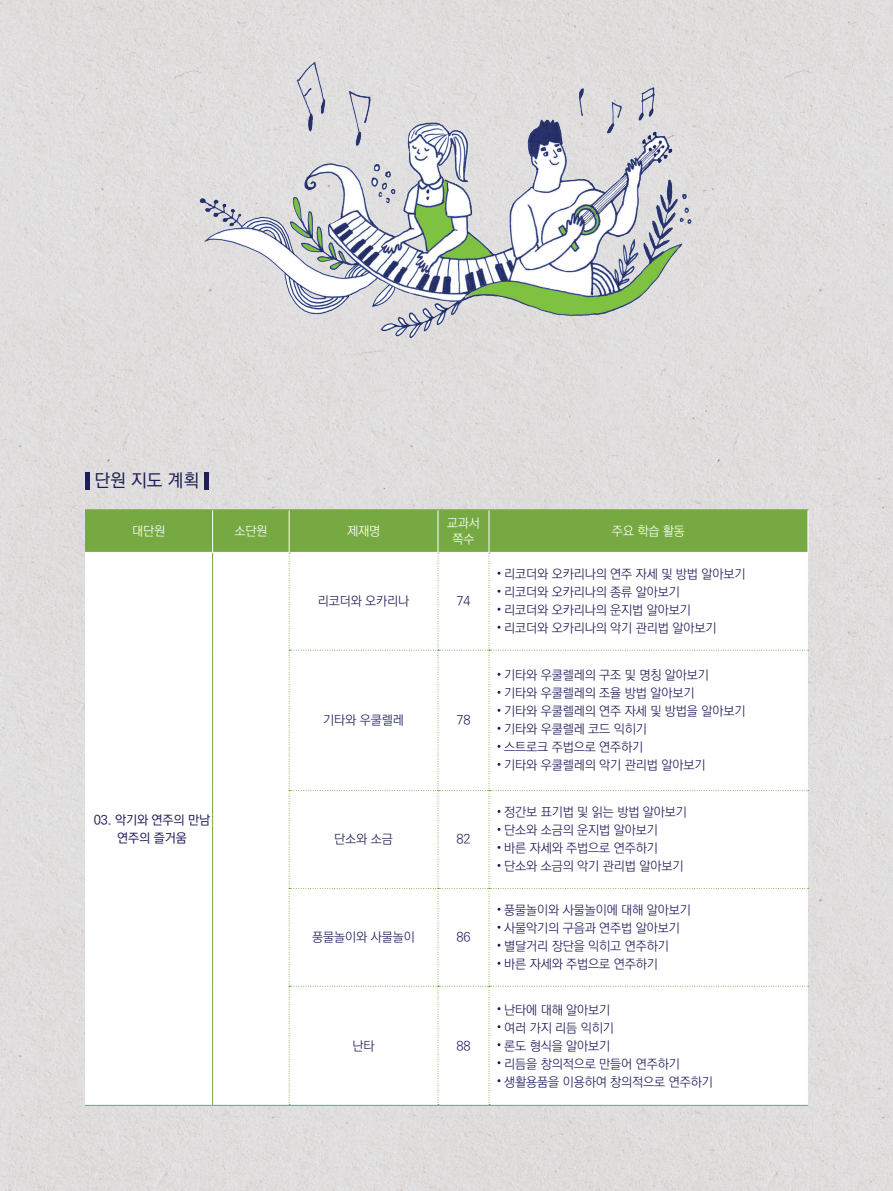
<style>
.page{position:relative;width:893px;height:1191px;background:#dfdddd}
.page>*{position:absolute;margin:0;border:0;box-sizing:border-box;transform-origin:0 0}
.t1{font:500 18px "Ko Pub Dotum";color:#1e1e59}
.t2{font:300 12.75px/18px "Ko Pub Dotum";letter-spacing:-.01em;color:#1e1e59}
.t3{font:300 12.75px/15.3px "Ko Pub Dotum";letter-spacing:-.01em;color:#fff;text-align:center}
.t4{font:500 12.75px/18.3px "Ko Pub Dotum";letter-spacing:-.01em;color:#1e1e59;text-align:center}
</style>
<div class="page">
<img style="left:166px;top:30px;width:567px;height:327px">
<hr style="left:85px;top:472px;width:4px;height:17px;background:#1e1e59">
<div style="left:204px;top:472px;width:5px;height:17px;background:#1e1e59"></div>
<hr style="left:85px;top:1105px;width:128px;height:1px;background:#77a942">
<hr style="left:213px;top:1105px;width:76px;height:1px;background:#77a942">
<hr style="left:85px;top:509px;width:128px;height:1px;background:#77a942">
<hr style="left:213px;top:509px;width:76px;height:1px;background:#77a942">
<hr style="left:289px;top:509px;width:149px;height:1px;background:#77a942">
<hr style="left:438px;top:509px;width:51px;height:1px;background:#77a942">
<hr style="left:489px;top:509px;width:319px;height:1px;background:#77a942">
<hr style="left:289px;top:1105px;width:149px;height:1px;background:#77a942">
<hr style="left:438px;top:1105px;width:51px;height:1px;background:#77a942">
<hr style="left:489px;top:1105px;width:319px;height:1px;background:#77a942">
<svg style="left:85px;top:510px;width:723px;height:595px"></svg>
<p class="t1" style="left:95px;top:472px;width:106px">단원 지도 계획</p>
<p class="t3" style="left:132px;top:524px;width:35px">대단원</p>
<p class="t3" style="left:234px;top:524px;width:35px">소단원</p>
<p class="t3" style="left:347px;top:524px;width:35px">제재명</p>
<p class="t3" style="left:447px;top:516px;width:35px">교과서 쪽수</p>
<p class="t3" style="left:612px;top:524px;width:75px">주요 학습 활동</p>
<p class="t4" style="left:94px;top:811px;width:118px">03. 악기와 연주의 만남 연주의 즐거움</p>
<p class="t2" style="left:318px;top:593px;width:93px">리코더와 오카리나</p>
<p class="t2" style="left:456px;top:593px;width:16px">74</p>
<p class="t2" style="left:323px;top:712px;width:82px">기타와 우쿨렐레</p>
<p class="t2" style="left:456px;top:712px;width:16px">78</p>
<p class="t2" style="left:334px;top:831px;width:60px">단소와 소금</p>
<p class="t2" style="left:456px;top:831px;width:16px">82</p>
<p class="t2" style="left:312px;top:928px;width:104px">풍물놀이와 사물놀이</p>
<p class="t2" style="left:456px;top:928px;width:16px">86</p>
<p class="t2" style="left:352px;top:1037px;width:24px">난타</p>
<p class="t2" style="left:456px;top:1037px;width:16px">88</p>
<p class="t2" style="left:504px;top:566px;width:243px">리코더와 오카리나의 연주 자세 및 방법 알아보기 리코더와 오카리나의 종류 알아보기<br>리코더와 오카리나의 운지법 알아보기<br>리코더와 오카리나의 악기 관리법 알아보기</p>
<p class="t2" style="left:504px;top:667px;width:243px">기타와 우쿨렐레의 구조 및 명칭 알아보기<br>기타와 우쿨렐레의 조율 방법 알아보기<br>기타와 우쿨렐레의 연주 자세 및 방법을 알아보기 기타와 우쿨렐레 코드 익히기<br>스트로크 주법으로 연주하기<br>기타와 우쿨렐레의 악기 관리법 알아보기</p>
<p class="t2" style="left:504px;top:804px;width:184px">정간보 표기법 및 읽는 방법 알아보기 단소와 소금의 운지법 알아보기<br>바른 자세와 주법으로 연주하기 단소와 소금의 악기 관리법 알아보기</p>
<p class="t2" style="left:504px;top:901px;width:188px">풍물놀이와 사물놀이에 대해 알아보기 사물악기의 구음과 연주법 알아보기 별달거리 장단을 익히고 연주하기 바른 자세와 주법으로 연주하기</p>
<p class="t2" style="left:504px;top:1001px;width:210px">난타에 대해 알아보기<br>여러 가지 리듬 익히기<br>론도 형식을 알아보기<br>리듬을 창의적으로 만들어 연주하기 생활용품을 이용하여 창의적으로 연주하기</p>
</div>
